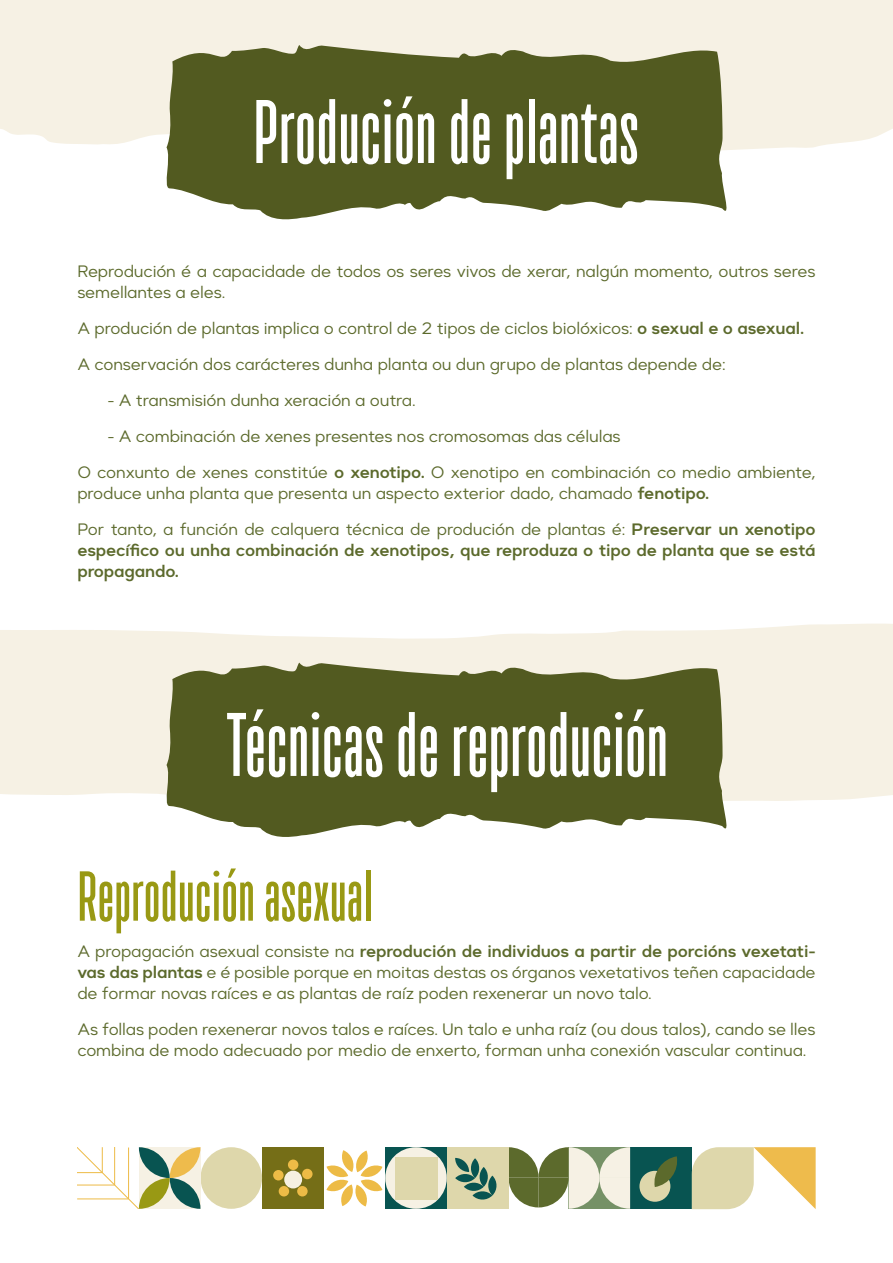
<style>
.page{position:relative;width:893px;height:1263px;background:#fff}
.page>*{position:absolute;margin:0;border:0;box-sizing:border-box;transform-origin:0 0}
.t1{font:700 90px "TT Bluescreens";letter-spacing:.01em;color:#fff}
.t2{font:700 70.5px "TT Bluescreens";letter-spacing:.01em;color:#999914}
.t3{font:16.5px/21px "Suprema";letter-spacing:-.01em;color:#5c6a2c}
.t4{font:600 16.5px/21px "Suprema";letter-spacing:-.01em;color:#5c6a2c}
.s1{font-weight:600}
</style>
<div class="page">
<div style="left:0;top:0;width:893px;height:150px;background:#f6f1e4"></div>
<svg style="left:163px;top:40px;width:569px;height:180px;background:#707646"></svg>
<div style="left:630px;top:1147px;width:62px;height:62px;background:#085451"></div>
<div style="left:639px;top:1171px;width:31px;height:31px;background:#ded7ab;border-radius:15px"></div>
<svg style="left:652px;top:1156px;width:25px;height:31px"></svg>
<svg style="left:692px;top:1147px;width:124px;height:62px"></svg>
<svg style="left:508px;top:1147px;width:122px;height:62px;background:#aeb593"></svg>
<div style="left:385px;top:1147px;width:62px;height:62px;background:#085451"></div>
<svg style="left:385px;top:1147px;width:62px;height:62px"></svg>
<div style="left:395px;top:1156px;width:42px;height:43px;background:#ded7ab"></div>
<div style="left:262px;top:1147px;width:62px;height:62px;background:#756e17"></div>
<div style="left:200px;top:1147px;width:62px;height:62px;background:#ded7ab;border-radius:31px"></div>
<svg style="left:326px;top:1150px;width:56px;height:56px"></svg>
<div style="left:288px;top:1159px;width:10px;height:11px;background:#edbb46;border-radius:50%"></div>
<div style="left:273px;top:1170px;width:11px;height:10px;background:#edbb46;border-radius:50%"></div>
<div style="left:302px;top:1169px;width:11px;height:10px;background:#edbb46;border-radius:50%"></div>
<div style="left:284px;top:1170px;width:18px;height:18px;background:#f6f0e1;border-radius:50%"></div>
<div style="left:297px;top:1186px;width:11px;height:10px;background:#edbb46;border-radius:50%"></div>
<div style="left:279px;top:1186px;width:10px;height:10px;background:#edbb46;border-radius:50%"></div>
<svg style="left:77px;top:1147px;width:123px;height:62px"></svg>
<div style="left:447px;top:1147px;width:61px;height:62px;background:#ded7ab"></div>
<svg style="left:455px;top:1158px;width:42px;height:42px"></svg>
<svg style="left:0;top:624px;width:893px;height:177px;background:#f6f2e6"></svg>
<svg style="left:163px;top:658px;width:569px;height:179px;background:#707645"></svg>
<h1 class="t1" style="left:253px;top:82px;width:387px">Produción de plantas</h1>
<p class="t3" style="left:77px;top:261px;width:740px">Reprodución é a capacidade de todos os seres vivos de xerar, nalgún momento, outros seres semellantes a eles.</p>
<p class="t3" style="left:77px;top:310px;width:728px;line-height:36px">A produción de plantas implica o control de 2 tipos de ciclos biolóxicos: <span class="s1">o sexual e o asexual.<br></span>A conservación dos carácteres dunha planta ou dun grupo de plantas depende de:</p>
<p class="t3" style="left:107px;top:390px;width:310px">- A transmisión dunha xeración a outra.</p>
<p class="t3" style="left:77px;top:418px;width:740px;line-height:36px;text-indent:30px">- A combinación de xenes presentes nos cromosomas das células<br>O conxunto de xenes constitúe <span class="s1">o xenotipo.</span> O xenotipo en combinación co medio ambiente,</p>
<p class="t3" style="left:77px;top:475px;width:740px;line-height:36px">produce unha planta que presenta un aspecto exterior dado, chamado <span class="s1">fenotipo.<br></span>Por tanto, a función de calquera técnica de produción de plantas é: <span class="s1">Preservar un xenotipo</span></p>
<p class="t4" style="left:77px;top:540px;width:740px">específico ou unha combinación de xenotipos, que reproduza o tipo de planta que se está propagando.</p>
<h1 class="t1" style="left:226px;top:695px;width:443px">Técnicas de reprodución</h1>
<h2 class="t2" style="left:77px;top:857px;width:297px">Reprodución asexual</h2>
<p class="t3" style="left:77px;top:941px;width:740px;text-align:justify">A propagación asexual consiste na <span class="s1">reprodución de individuos a partir de porcións vexetati&shy;vas das plantas</span> e é posible porque en moitas destas os órganos vexetativos teñen capacidade de formar novas raíces e as plantas de raíz poden rexenerar un novo talo.</p>
<p class="t3" style="left:77px;top:1019px;width:740px">As follas poden rexenerar novos talos e raíces. Un talo e unha raíz (ou dous talos), cando se lles combina de modo adecuado por medio de enxerto, forman unha conexión vascular continua.</p>
</div>
